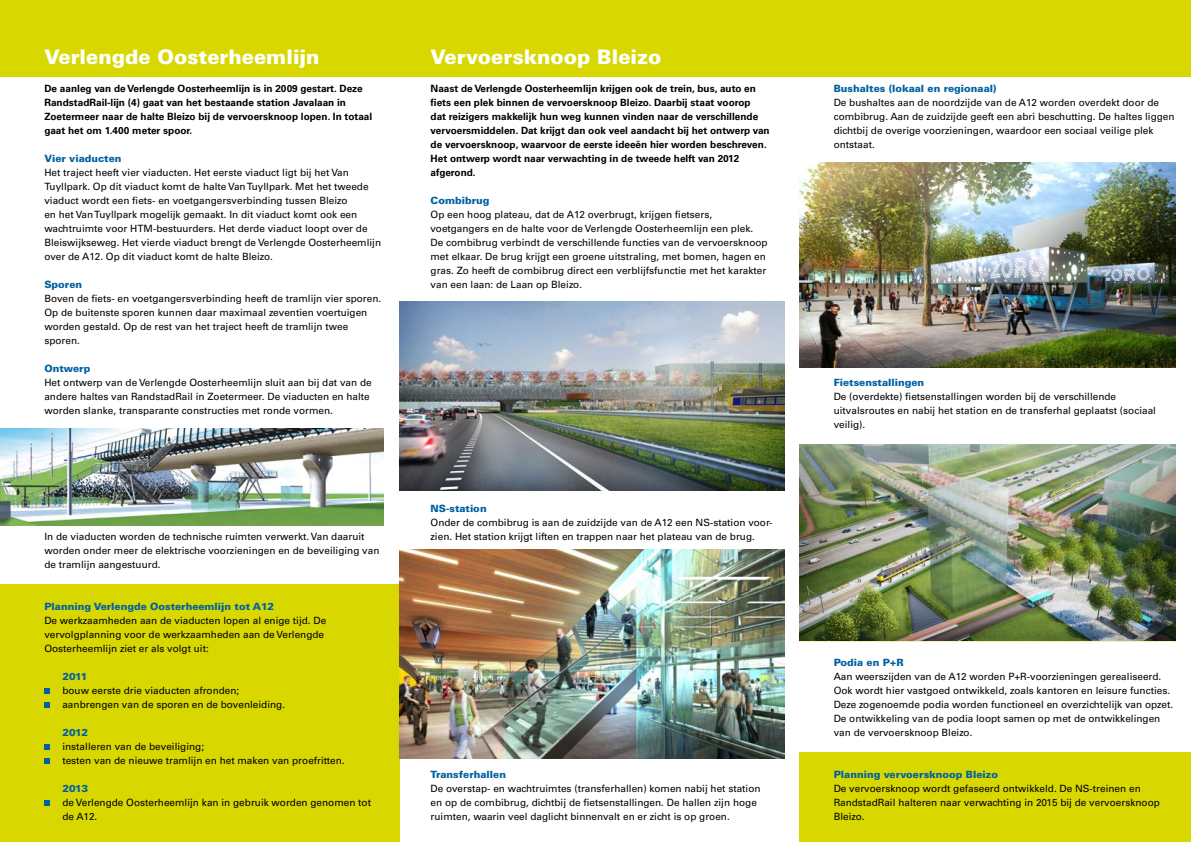
<style>
.page{position:relative;width:1191px;height:842px;background:#fff}
.page>*{position:absolute;margin:0;border:0;box-sizing:border-box;transform-origin:0 0}
.t1{font:900 20px "Univers";color:#fff}
.t2{font:10px/14px "Univers";color:#000}
.t3{font:700 10px/14px "Univers";color:#000}
.t4{font:900 10px "Univers";color:#0061a1}
</style>
<div class="page">
<div style="left:0;top:0;width:1191px;height:76px;background:#d8d800"></div>
<div style="left:0;top:585px;width:400px;height:257px;background:#d8d800"></div>
<div style="left:799px;top:753px;width:392px;height:89px;background:#d8d800"></div>
<svg style="left:44px;top:688px;width:6px;height:6px"></svg>
<svg style="left:44px;top:702px;width:6px;height:6px"></svg>
<svg style="left:44px;top:744px;width:6px;height:6px"></svg>
<svg style="left:44px;top:758px;width:6px;height:6px"></svg>
<svg style="left:44px;top:800px;width:6px;height:6px"></svg>
<img style="left:0;top:428px;width:384px;height:97px">
<img style="left:400px;top:550px;width:384px;height:208px">
<img style="left:400px;top:302px;width:384px;height:189px">
<img style="left:799px;top:162px;width:376px;height:205px">
<img style="left:799px;top:444px;width:376px;height:197px">
<h1 class="t1" style="left:44px;top:44px;width:277px">Verlengde Oosterheemlijn</h1>
<p class="t3" style="left:44px;top:82px;width:329px">De aanleg van de Verlengde Oosterheemlijn is in 2009 gestart. Deze RandstadRail-lijn (4) gaat van het bestaande station Javalaan in Zoetermeer naar de halte Bleizo bij de vervoersknoop lopen. In totaal gaat het om 1.400 meter spoor.</p>
<p class="t4" style="left:44px;top:152px;width:79px">Vier viaducten</p>
<p class="t2" style="left:44px;top:166px;width:338px">Het traject heeft vier viaducten. Het eerste viaduct ligt bij het Van Tuyllpark. Op dit viaduct komt de halte Van Tuyllpark. Met het tweede viaduct wordt een fiets- en voetgangersverbinding tussen Bleizo<br>en het Van Tuyllpark mogelijk gemaakt. In dit viaduct komt ook een wachtruimte voor HTM-bestuurders. Het derde viaduct loopt over de Bleiswijkseweg. Het vierde viaduct brengt de Verlengde Oosterheemlijn over de A12. Op dit viaduct komt de halte Bleizo.</p>
<p class="t4" style="left:44px;top:278px;width:39px">Sporen</p>
<p class="t2" style="left:44px;top:292px;width:338px">Boven de fiets- en voetgangersverbinding heeft de tramlijn vier sporen.<br>Op de buitenste sporen kunnen daar maximaal zeventien voertuigen worden gestald. Op de rest van het traject heeft de tramlijn twee sporen.</p>
<p class="t4" style="left:44px;top:362px;width:47px">Ontwerp</p>
<p class="t2" style="left:44px;top:376px;width:329px">Het ontwerp van de Verlengde Oosterheemlijn sluit aan bij dat van de andere haltes van RandstadRail in Zoetermeer. De viaducten en halte worden slanke, transparante constructies met ronde vormen.</p>
<p class="t2" style="left:44px;top:530px;width:336px">In de viaducten worden de technische ruimten verwerkt. Van daaruit worden onder meer de elektrische voorzieningen en de beveiliging van de tramlijn aangestuurd.</p>
<p class="t4" style="left:44px;top:600px;width:231px">Planning Verlengde Oosterheemlijn tot A12</p>
<p class="t2" style="left:44px;top:614px;width:283px">De werkzaamheden aan de viaducten lopen al enige tijd. De vervolgplanning voor de werkzaamheden aan de Verlengde<br>Oosterheemlijn ziet er als volgt uit:</p>
<p class="t4" style="left:62px;top:670px;width:26px">2011</p>
<p class="t2" style="left:62px;top:684px;width:224px">bouw eerste drie viaducten afronden; aanbrengen van de sporen en de bovenleiding.</p>
<p class="t4" style="left:62px;top:726px;width:27px">2012</p>
<p class="t2" style="left:62px;top:740px;width:284px">installeren van de beveiliging;<br>testen van de nieuwe tramlijn en het maken van proefritten.</p>
<p class="t4" style="left:62px;top:782px;width:27px">2013</p>
<p class="t2" style="left:62px;top:796px;width:310px">de Verlengde Oosterheemlijn kan in gebruik worden genomen tot de A12.</p>
<h1 class="t1" style="left:430px;top:44px;width:232px">Vervoersknoop Bleizo</h1>
<p class="t3" style="left:430px;top:82px;width:341px">Naast de Verlengde Oosterheemlijn krijgen ook de trein, bus, auto en fiets een plek binnen de vervoersknoop Bleizo. Daarbij staat voorop<br>dat reizigers makkelijk hun weg kunnen vinden naar de verschillende vervoersmiddelen. Dat krijgt dan ook veel aandacht bij het ontwerp van de vervoersknoop, waarvoor de eerste ideeën hier worden beschreven.<br>Het ontwerp wordt naar verwachting in de tweede helft van 2012 afgerond.</p>
<p class="t4" style="left:430px;top:194px;width:60px">Combibrug</p>
<p class="t2" style="left:430px;top:208px;width:339px">Op een hoog plateau, dat de A12 overbrugt, krijgen fietsers, voetgangers en de halte voor de Verlengde Oosterheemlijn een plek.<br>De combibrug verbindt de verschillende functies van de vervoersknoop met elkaar. De brug krijgt een groene uitstraling, met bomen, hagen en gras. Zo heeft de combibrug direct een verblijfsfunctie met het karakter van een laan: de Laan op Bleizo.</p>
<p class="t4" style="left:430px;top:502px;width:58px">NS-station</p>
<p class="t2" style="left:430px;top:516px;width:343px">Onder de combibrug is aan de zuidzijde van de A12 een NS-station voor&shy;zien. Het station krijgt liften en trappen naar het plateau van de brug.</p>
<p class="t4" style="left:430px;top:768px;width:77px">Transferhallen</p>
<p class="t2" style="left:430px;top:782px;width:331px">De overstap- en wachtruimtes (transferhallen) komen nabij het station en op de combibrug, dichtbij de fietsenstallingen. De hallen zijn hoge ruimten, waarin veel daglicht binnenvalt en er zicht is op groen.</p>
<p class="t4" style="left:833px;top:82px;width:164px">Bushaltes (lokaal en regionaal)</p>
<p class="t2" style="left:833px;top:96px;width:342px">De bushaltes aan de noordzijde van de A12 worden overdekt door de combibrug. Aan de zuidzijde geeft een abri beschutting. De haltes liggen dichtbij de overige voorzieningen, waardoor een sociaal veilige plek ontstaat.</p>
<p class="t4" style="left:833px;top:376px;width:92px">Fietsenstallingen</p>
<p class="t2" style="left:833px;top:390px;width:324px">De (overdekte) fietsenstallingen worden bij de verschillende uitvalsroutes en nabij het station en de transferhal geplaatst (sociaal veilig).</p>
<p class="t4" style="left:833px;top:656px;width:72px">Podia en P+R</p>
<p class="t2" style="left:833px;top:670px;width:341px">Aan weerszijden van de A12 worden P+R-voorzieningen gerealiseerd.<br>Ook wordt hier vastgoed ontwikkeld, zoals kantoren en leisure functies.<br>Deze zogenoemde podia worden functioneel en overzichtelijk van opzet.<br>De ontwikkeling van de podia loopt samen op met de ontwikkelingen van de vervoersknoop Bleizo.</p>
<p class="t4" style="left:833px;top:768px;width:166px">Planning vervoersknoop Bleizo</p>
<p class="t2" style="left:833px;top:782px;width:328px">De vervoersknoop wordt gefaseerd ontwikkeld. De NS-treinen en<br>RandstadRail halteren naar verwachting in 2015 bij de vervoersknoop<br>Bleizo.</p>
</div>
